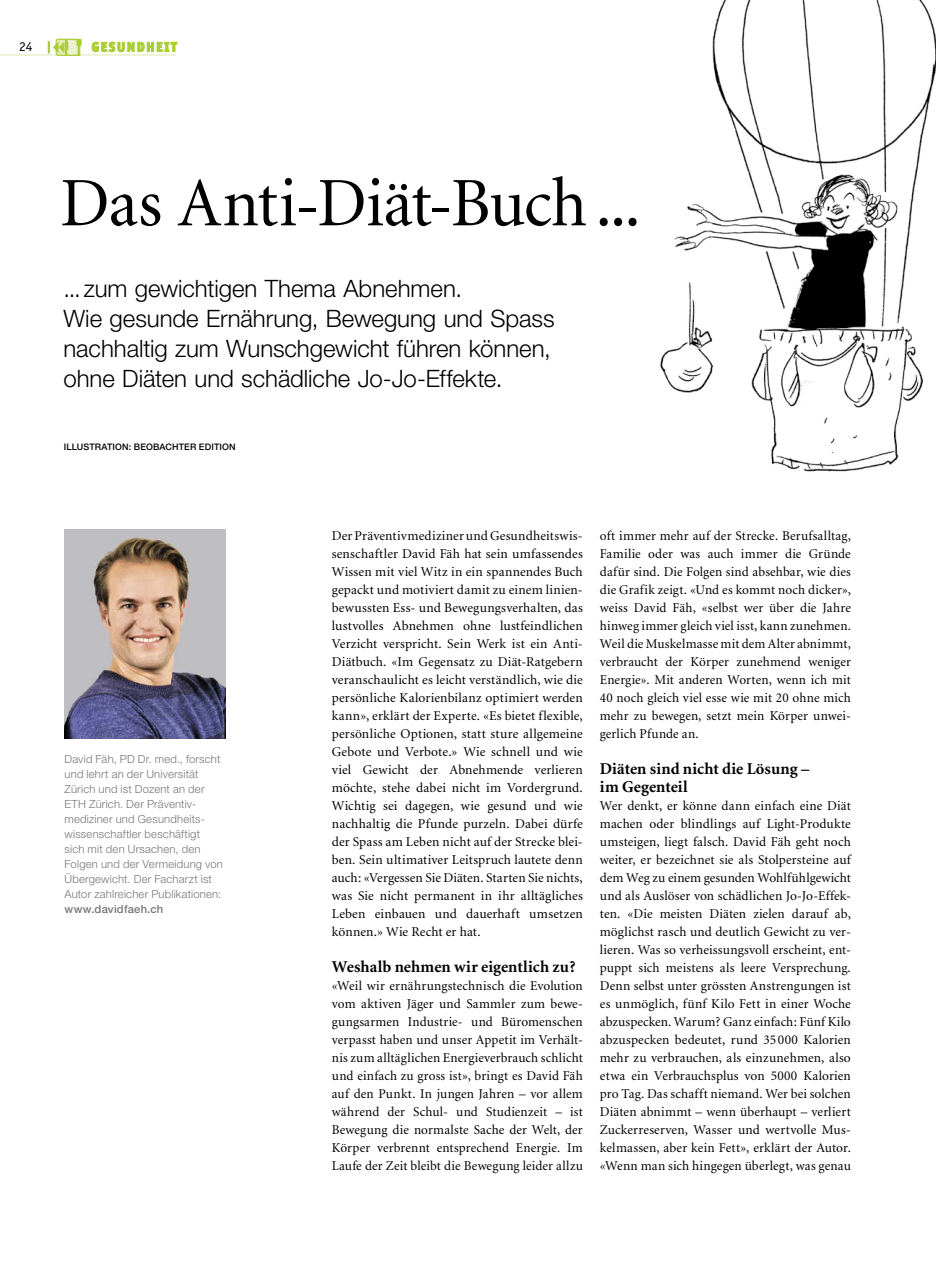
<style>
.page{position:relative;width:936px;height:1263px;background:#fff}
.page>*{position:absolute;margin:0;border:0;box-sizing:border-box;transform-origin:0 0}
.t1{font:69.45px "Minion";letter-spacing:-.01em;color:#000}
.t2{font:300 24px/30px "Helvetica Neue";letter-spacing:-.005em;color:#000}
.t3{font:700 16.5px/18px "Minion";letter-spacing:.005em;color:#000}
.t4{font:13.5px/18px "Minion";letter-spacing:.01em;color:#000;text-align:justify}
.t5{font:700 12.75px "Officina Sans";letter-spacing:.15em;color:#aace36}
.t6{font:300 11.25px/15px "Helvetica Neue";letter-spacing:.015em;color:#777}
.t7{font:500 11.25px "Helvetica Neue";letter-spacing:.02em;color:#777}
.t8{font:500 9px "Helvetica Neue";letter-spacing:.015em;color:#000}
.s1{font-weight:400;font-size:13.5px;color:#000}
.s2{font-size:11.1px}
</style>
<div class="page">
<img style="left:660px;top:0;width:275px;height:472px">
<hr style="left:0;top:54px;width:176px;height:2px;background:#e8efc6">
<svg style="left:91px;top:41px;width:87px;height:15px"></svg>
<div style="left:56px;top:39px;width:23px;height:16px;background:#e0eab4;border-radius:2px"></div>
<div style="left:56px;top:39px;width:24px;height:17px;border:1px solid #aace36;border-radius:2px"></div>
<svg style="left:48px;top:41px;width:2px;height:12px"></svg>
<img style="left:64px;top:529px;width:161px;height:209px">
<svg style="left:65px;top:39px;width:17px;height:16px"></svg>
<p class="t5" style="left:19px;top:39px;width:159px"><span class="s1">24</span> <span class="s2">|</span>✓✓ GESUNDHEIT</p>
<h1 class="t1" style="left:60px;top:169px;width:582px">Das Anti-Diät-Buch...</h1>
<h2 class="t2" style="left:63px;top:273px;width:492px">... zum gewichtigen Thema Abnehmen.<br>Wie gesunde Ernährung, Bewegung und Spass nachhaltig zum Wunschgewicht führen können, ohne Diäten und schädliche Jo-Jo-Effekte.</h2>
<p class="t8" style="left:64px;top:441px;width:10px">ILLUST</p>
<p class="t8" style="left:95px;top:441px;width:9px">RATION</p>
<p class="t8" style="left:129px;top:441px;width:14px">: BEOBACHTE</p>
<p class="t8" style="left:190px;top:441px;width:17px">R EDITION</p>
<p class="t6" style="left:64px;top:751px;width:160px">David Fäh, PD Dr. med., forscht und lehrt an der Universität<br>Zürich und ist Dozent an der<br>ETH Zürich. Der Präventiv&shy;mediziner und Gesundheits&shy;wissenschaftler beschäftigt<br>sich mit den Ursachen, den<br>Folgen und der Vermeidung von<br>Übergewicht. Der Facharzt ist<br>Autor zahlreicher Publikationen:</p>
<p class="t7" style="left:64px;top:902px;width:100px">WWW.DAVIDFAEH.CH</p>
<p class="t4" style="left:332px;top:527px;width:252px;text-align:left">Der Präventivmediziner und Gesundheitswis&shy;senschaftler David Fäh hat sein umfassendes Wissen mit viel Witz in ein spannendes Buch gepackt und motiviert damit zu einem linien&shy;bewussten Ess- und Bewegungsverhalten, das lustvolles Abnehmen ohne lustfeindlichen Verzicht verspricht. Sein Werk ist ein Anti-Diätbuch. «Im Gegensatz zu Diät-Ratgebern veranschaulicht es leicht verständlich, wie die persönliche Kalorienbilanz optimiert werden kann», erklärt der Experte. «Es bietet flexible, persönliche Optionen, statt sture allgemeine Gebote und Verbote.» Wie schnell und wie viel Gewicht der Abnehmende verlieren möchte, stehe dabei nicht im Vordergrund.<br>Wichtig sei dagegen, wie gesund und wie nachhaltig die Pfunde purzeln. Dabei dürfe der Spass am Leben nicht auf der Strecke blei&shy;ben. Sein ultimativer Leitspruch lautete denn auch: «Vergessen Sie Diäten. Starten Sie nichts, was Sie nicht permanent in ihr alltägliches Leben einbauen und dauerhaft umsetzen können.» Wie Recht er hat.</p>
<p class="t3" style="left:332px;top:958px;width:245px">Weshalb nehmen wir eigentlich zu?</p>
<p class="t4" style="left:332px;top:977px;width:252px">«Weil wir ernährungstechnisch die Evolution vom aktiven Jäger und Sammler zum bewe&shy;gungsarmen Industrie- und Büromenschen verpasst haben und unser Appetit im Verhält&shy;nis zum alltäglichen Energieverbrauch schlicht und einfach zu gross ist», bringt es David Fäh auf den Punkt. In jungen Jahren – vor allem während der Schul- und Studienzeit – ist Bewegung die normalste Sache der Welt, der Körper verbrennt entsprechend Energie. Im Laufe der Zeit bleibt die Bewegung leider allzu</p>
<p class="t4" style="left:600px;top:527px;width:252px">oft immer mehr auf der Strecke. Berufsalltag, Familie oder was auch immer die Gründe dafür sind. Die Folgen sind absehbar, wie dies die Grafik zeigt. «Und es kommt noch dicker», weiss David Fäh, «selbst wer über die Jahre hinweg immer gleich viel isst, kann zunehmen.<br>Weil die Muskelmasse mit dem Alter abnimmt, verbraucht der Körper zunehmend weniger Energie». Mit anderen Worten, wenn ich mit 40 noch gleich viel esse wie mit 20 ohne mich mehr zu bewegen, setzt mein Körper unwei&shy;gerlich Pfunde an.</p>
<p class="t3" style="left:600px;top:760px;width:211px">Diäten sind nicht die Lösung – im Gegenteil</p>
<p class="t4" style="left:600px;top:797px;width:252px">Wer denkt, er könne dann einfach eine Diät machen oder blindlings auf Light-Produkte umsteigen, liegt falsch. David Fäh geht noch weiter, er bezeichnet sie als Stolpersteine auf dem Weg zu einem gesunden Wohlfühlgewicht und als Auslöser von schädlichen Jo-Jo-Effek&shy;ten. «Die meisten Diäten zielen darauf ab, möglichst rasch und deutlich Gewicht zu ver&shy;lieren. Was so verheissungsvoll erscheint, ent&shy;puppt sich meistens als leere Versprechung.<br>Denn selbst unter grössten Anstrengungen ist es unmöglich, fünf Kilo Fett in einer Woche abzuspecken. Warum? Ganz einfach: Fünf Kilo abzuspecken bedeutet, rund 35 000 Kalorien mehr zu verbrauchen, als einzunehmen, also etwa ein Verbrauchsplus von 5000 Kalorien pro Tag. Das schafft niemand. Wer bei solchen Diäten abnimmt – wenn überhaupt – verliert Zuckerreserven, Wasser und wertvolle Mus&shy;kelmassen, aber kein Fett», erklärt der Autor. «Wenn man sich hingegen überlegt, was genau</p>
</div>
